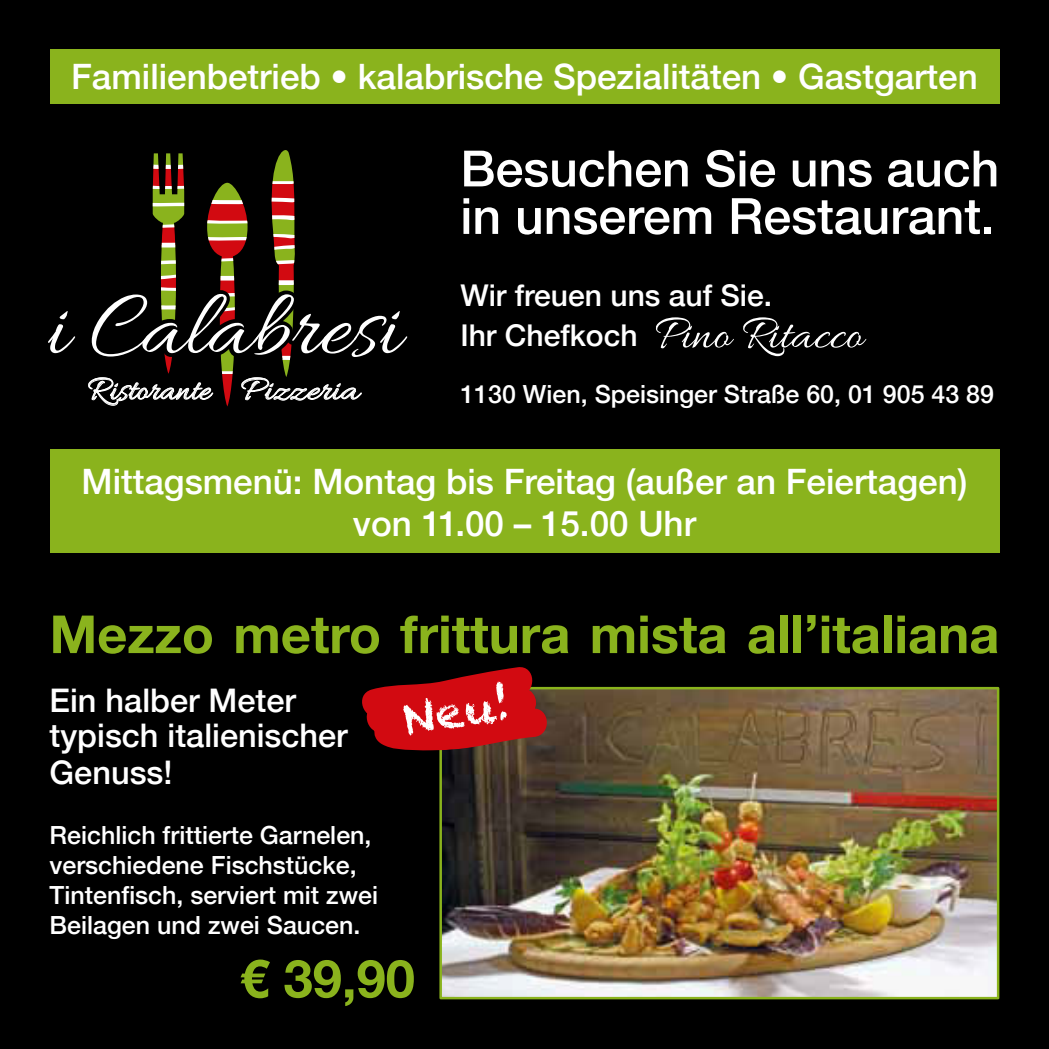
<style>
.page{position:relative;width:1049px;height:1049px;background:#000}
.page>*{position:absolute;margin:0;border:0;box-sizing:border-box;transform-origin:0 0}
.t1{font:96.25px "Allura";color:#fff}
.t2{font:700 52.5px "Helvetica Neue";color:#8ab31d}
.t3{font:500 50px/47.5px "Helvetica Neue";color:#fff}
.t4{font:45px "Chalkduster";color:#fff}
.t5{font:35.5px "Allura";color:#fff}
.t6{font:500 35px/42px "Helvetica Neue";color:#fff;text-align:center}
.t7{font:500 32.5px/36.2px "Helvetica Neue";color:#fff}
.t8{font:500 30px/40px "Helvetica Neue";color:#fff}
.t9{font:500 25px/30px "Helvetica Neue";color:#fff}
.s1{font-family:"Allura";font-weight:400;font-size:50px}
</style>
<div class="page">
<svg style="left:88px;top:150px;width:274px;height:257px"></svg>
<div style="left:50px;top:50px;width:949px;height:54px;background:#8ab31d"></div>
<div style="left:50px;top:449px;width:949px;height:103px;background:#8ab31d"></div>
<img style="left:442px;top:690px;width:554px;height:306px">
<div style="left:439px;top:687px;width:560px;height:312px;border:2px solid #8ab31d"></div>
<svg style="left:362px;top:667px;width:190px;height:84px"></svg>
<h3 class="t6" style="left:71px;top:53px;width:908px">Familienbetrieb • kalabrische Spezialitäten • Gastgarten</h3>
<h1 class="t1" style="left:47px;top:274px;width:355px">i Calabresi</h1>
<h3 class="t5" style="left:87px;top:370px;width:273px">Ristorante Pizzeria</h3>
<h3 class="t3" style="left:460px;top:141px;width:540px">Besuchen Sie uns auch in unserem Restaurant.</h3>
<p class="t8" style="left:460px;top:273px;width:404px">Wir freuen uns auf Sie.<br>Ihr Chefkoch <span class="s1">Pino Ritacco</span></p>
<p class="t9" style="left:460px;top:377px;width:535px">1130 Wien, Speisinger Straße 60, 01 905 43 89</p>
<h3 class="t6" style="left:82px;top:457px;width:887px">Mittagsmenü: Montag bis Freitag (außer an Feiertagen) von 11.00 – 15.00 Uhr</h3>
<h2 class="t2" style="left:804px;top:563px;width:16px">,</h2>
<h2 class="t2" style="left:50px;top:593px;width:951px">Mezzo metro frittura mista all italiana</h2>
<h3 class="t7" style="left:50px;top:679px;width:300px">Ein halber Meter typisch italienischer<br>Genuss!</h3>
<h3 class="t4" style="left:398px;top:692px;width:111px;rotate:-8deg">Neu!</h3>
<p class="t9" style="left:50px;top:818px;width:330px">Reichlich frittierte Garnelen, verschiedene Fischstücke,<br>Tintenfisch, serviert mit zwei<br>Beilagen und zwei Saucen.</p>
<h2 class="t2" style="left:240px;top:937px;width:177px">€ 39,90</h2>
</div>
